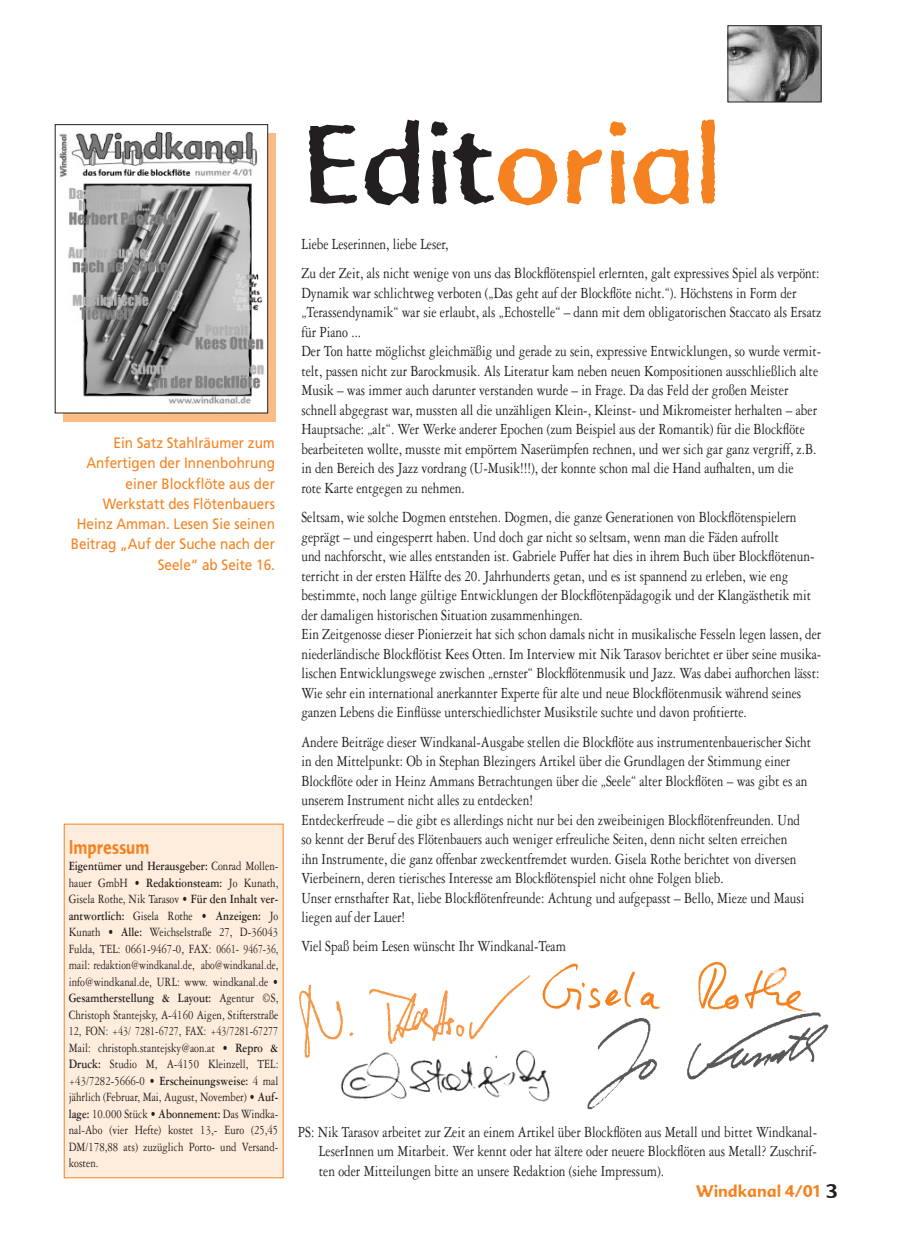
<style>
.page{position:relative;width:915px;height:1242px;background:#fff}
.page>*{position:absolute;margin:0;border:0;box-sizing:border-box;transform-origin:0 0}
.t1{font:117px "Advert Rough Two";letter-spacing:-.05em;color:#f58220}
.t2{font:19.5px "Advert Rough Three";color:#f58220;scale:.8 1}
.t3{font:19.5px "Advert Rough Three";color:#231f20}
.t4{font:16.5px/19.5px "Garamond Three";color:#231f20;scale:.8 1}
.t5{font:16.5px "Advert Rough Three";color:#f58220}
.t6{font:15px/20.2px "Frutiger";color:#f58220;text-align:right;scale:.9 1}
.t7{font:13.5px/16.5px "Garamond Three";color:#231f20;text-align:justify;scale:.8 1}
.s1{font-weight:700}
.s2{color:#231f20}
</style>
<div class="page">
<svg style="left:63px;top:133px;width:213px;height:289px;fill:#fbbb85"></svg>
<div style="left:64px;top:824px;width:219px;height:353px;background:#feeddc"></div>
<div style="left:64px;top:823px;width:219px;height:355px;border:1px solid #f58220"></div>
<img style="left:542px;top:961px;width:245px;height:48px">
<img style="left:568px;top:989px;width:261px;height:121px">
<img style="left:299px;top:975px;width:231px;height:83px">
<img style="left:729px;top:28px;width:90px;height:72px">
<div style="left:727px;top:26px;width:94px;height:76px;border:1px solid #231f20"></div>
<img style="left:330px;top:1037px;width:220px;height:65px">
<img style="left:59px;top:132px;width:206px;height:278px">
<div style="left:55px;top:124px;width:213px;height:289px;border:1px solid #231f20"></div>
<p class="t6" style="left:71px;top:433px;width:228px">Ein Satz Stahlräumer zum<br>Anfertigen der Innenbohrung einer Blockflöte aus der<br>Werkstatt des Flötenbauers<br>Heinz Amman. Lesen Sie seinen<br>Beitrag „Auf der Suche nach der<br>Seele“ ab Seite 16.</p>
<p class="t2" style="left:69px;top:835px;width:102px">Impressum</p>
<p class="t7" style="left:69px;top:857px;width:263px"><span class="s1">Eigentümer und Herausgeber:</span> Conrad Mollen&shy;hauer GmbH • <span class="s1">Redaktionsteam:</span> Jo Kunath, Gisela Rothe, Nik Tarasov • <span class="s1">Für den Inhalt ver&shy;antwortlich:</span> Gisela Rothe • <span class="s1">Anzeigen:</span> Jo Kunath • <span class="s1">Alle:</span> Weichselstraße 27, D-36043<br>Fulda, TEL: 0661-9467-0, FAX: 0661- 9467-36, mail: redaktion@windkanal.de, abo@windkanal.de, info@windkanal.de, URL: www. windkanal.de • <span class="s1">Gesamtherstellung &amp; Layout:</span> Agentur ©S, Christoph Stantejsky, A-4160 Aigen, Stifterstraße 12, FON: +43/ 7281-6727, FAX: +43/7281-67277<br>Mail: christoph.stantejsky@aon.at • <span class="s1">Repro &amp; Druck:</span> Studio M, A-4150 Kleinzell, TEL: +43/7282-5666-0 • <span class="s1">Erscheinungsweise:</span> 4 mal jährlich (Februar, Mai, August, November) • <span class="s1">Auf&shy;lage:</span> 10.000 Stück • <span class="s1">Abonnement:</span> Das Windka&shy;nal-Abo (vier Hefte) kostet 13,- Euro (25,45<br>DM/178,88 ats) zuzüglich Porto- und Versand&shy;kosten.</p>
<p class="t1" style="left:299px;top:96px;width:427px"><span class="s2">Edit</span>orial</p>
<p class="t4" style="left:301px;top:229px;width:649px;line-height:29.2px">Liebe Leserinnen, liebe Leser,<br>Zu der Zeit, als nicht wenige von uns das Blockflötenspiel erlernten, galt expressives Spiel als verpönt:</p>
<p class="t4" style="left:301px;top:283px;width:651px">Dynamik war schlichtweg verboten („Das geht auf der Blockflöte nicht.“). Höchstens in Form der „Terassendynamik“ war sie erlaubt, als „Echostelle“ – dann mit dem obligatorischen Staccato als Ersatz für Piano ...<br>Der Ton hatte möglichst gleichmäßig und gerade zu sein, expressive Entwicklungen, so wurde vermit&shy;telt, passen nicht zur Barockmusik. Als Literatur kam neben neuen Kompositionen ausschließlich alte Musik – was immer auch darunter verstanden wurde – in Frage. Da das Feld der großen Meister schnell abgegrast war, mussten all die unzähligen Klein-, Kleinst- und Mikromeister herhalten – aber Hauptsache: „alt“. Wer Werke anderer Epochen (zum Beispiel aus der Romantik) für die Blockflöte bearbeiteten wollte, musste mit empörtem Naserümpfen rechnen, und wer sich gar ganz vergriff, z.B. in den Bereich des Jazz vordrang (U-Musik!!!), der konnte schon mal die Hand aufhalten, um die<br>rote Karte entgegen zu nehmen.</p>
<p class="t4" style="left:301px;top:507px;width:651px">Seltsam, wie solche Dogmen entstehen. Dogmen, die ganze Generationen von Blockflötenspielern geprägt – und eingesperrt haben. Und doch gar nicht so seltsam, wenn man die Fäden aufrollt<br>und nachforscht, wie alles entstanden ist. Gabriele Puffer hat dies in ihrem Buch über Blockflötenun&shy;terricht in der ersten Hälfte des 20. Jahrhunderts getan, und es ist spannend zu erleben, wie eng bestimmte, noch lange gültige Entwicklungen der Blockflötenpädagogik und der Klangästhetik mit der damaligen historischen Situation zusammenhingen.<br>Ein Zeitgenosse dieser Pionierzeit hat sich schon damals nicht in musikalische Fesseln legen lassen, der niederländische Blockflötist Kees Otten. Im Interview mit Nik Tarasov berichtet er über seine musika&shy;lischen Entwicklungswege zwischen „ernster“ Blockflötenmusik und Jazz. Was dabei aufhorchen lässt:<br>Wie sehr ein international anerkannter Experte für alte und neue Blockflötenmusik während seines ganzen Lebens die Einflüsse unterschiedlichster Musikstile suchte und davon profitierte.</p>
<p class="t4" style="left:301px;top:731px;width:638px">Andere Beiträge dieser Windkanal-Ausgabe stellen die Blockflöte aus instrumentenbauerischer Sicht in den Mittelpunkt: Ob in Stephan Blezingers Artikel über die Grundlagen der Stimmung einer Blockflöte oder in Heinz Ammans Betrachtungen über die „Seele“ alter Blockflöten – was gibt es an unserem Instrument nicht alles zu entdecken!<br>Entdeckerfreude – die gibt es allerdings nicht nur bei den zweibeinigen Blockflötenfreunden. Und so kennt der Beruf des Flötenbauers auch weniger erfreuliche Seiten, denn nicht selten erreichen<br>ihn Instrumente, die ganz offenbar zweckentfremdet wurden. Gisela Rothe berichtet von diversen Vierbeinern, deren tierisches Interesse am Blockflötenspiel nicht ohne Folgen blieb.<br>Unser ernsthafter Rat, liebe Blockflötenfreunde: Achtung und aufgepasst – Bello, Mieze und Mausi liegen auf der Lauer!</p>
<p class="t4" style="left:301px;top:936px;width:332px">Viel Spaß beim Lesen wünscht Ihr Windkanal-Team</p>
<p class="t4" style="left:319px;top:1121px;width:624px;text-align:justify;text-indent:-21px">PS: Nik Tarasov arbeitet zur Zeit an einem Artikel über Blockflöten aus Metall und bittet Windkanal-LeserInnen um Mitarbeit. Wer kennt oder hat ältere oder neuere Blockflöten aus Metall? Zuschrif&shy;ten oder Mitteilungen bitte an unsere Redaktion (siehe Impressum).</p>
<p class="t3" style="left:825px;top:1179px;width:13px">3</p>
<p class="t5" style="left:695px;top:1181px;width:126px">Windkanal 4/01</p>
</div>
